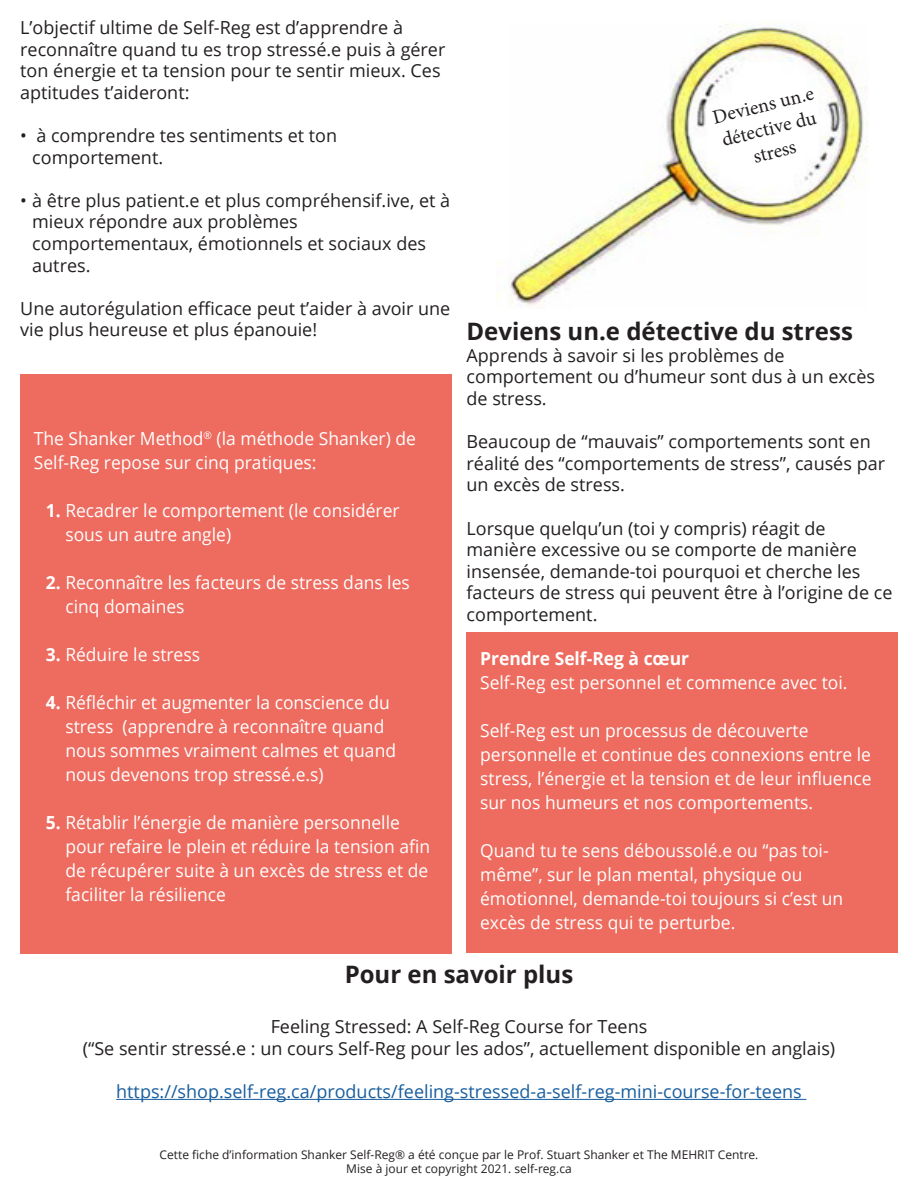
<style>
.page{position:relative;width:918px;height:1188px;background:#fff}
.page>*{position:absolute;margin:0;border:0;box-sizing:border-box;transform-origin:0 0}
.t1{font:700 24px "Open Sans";color:#231f20}
.t2{font:19.95px/23.9px "Minion Pro";color:#231f20;text-align:center}
.t3{font:18px/21.6px "Open Sans";color:#231f20}
.t4{font:18px/24px "Open Sans";color:#fff}
.t5{font:18px "Open Sans";color:#175d9e}
.t6{font:700 18px "Open Sans";color:#fff}
.t7{font:12px "Open Sans";color:#231f20}
.s1{font-weight:700}
</style>
<div class="page">
<div style="left:20px;top:374px;width:431px;height:579px;background:#ed6b5f"></div>
<div style="left:467px;top:633px;width:431px;height:320px;background:#ed6b5f"></div>
<img style="left:496px;top:22px;width:372px;height:285px">
<hr style="left:116px;top:1099px;width:690px;height:1px;background:#175d9e">
<p class="t3" style="left:20px;top:16px;width:427px">L’objectif ultime de Self-Reg est d’apprendre à reconnaître quand tu es trop stressé.e puis à gérer ton énergie et ta tension pour te sentir mieux. Ces aptitudes t’aideront:</p>
<p class="t3" style="left:32px;top:124px;width:306px;text-indent:-12px">• à comprendre tes sentiments et ton comportement.</p>
<p class="t3" style="left:20px;top:189px;width:432px">• à être plus patient.e et plus compréhensif.ive, et à</p>
<p class="t3" style="left:32px;top:211px;width:395px">mieux répondre aux problèmes comportementaux, émotionnels et sociaux des autres.</p>
<p class="t3" style="left:20px;top:297px;width:432px">Une autorégulation efficace peut t’aider à avoir une vie plus heureuse et plus épanouie!</p>
<p class="t4" style="left:34px;top:426px;width:384px">The Shanker Method<sup>®</sup> (la méthode Shanker) de<br>Self-Reg repose sur cinq pratiques:</p>
<p class="t4" style="left:65px;top:498px;width:336px;text-indent:-19px"><span class="s1">1.</span> Recadrer le comportement (le considérer sous un autre angle)</p>
<p class="t4" style="left:65px;top:570px;width:346px;text-indent:-19px"><span class="s1">2.</span> Reconnaître les facteurs de stress dans les cinq domaines</p>
<p class="t4" style="left:46px;top:642px;width:156px"><span class="s1">3.</span> Réduire le stress</p>
<p class="t4" style="left:65px;top:690px;width:332px;text-indent:-19px"><span class="s1">4.</span> Réfléchir et augmenter la conscience du stress (apprendre à reconnaître quand nous sommes vraiment calmes et quand nous devenons trop stressé.e.s)</p>
<p class="t4" style="left:65px;top:810px;width:366px;text-indent:-20px"><span class="s1">5.</span> Rétablir l’énergie de manière personnelle pour refaire le plein et réduire la tension afin de récupérer suite à un excès de stress et de faciliter la résilience</p>
<p class="t2" style="left:710px;top:106px;width:105px;rotate:-14deg">Deviens un.e détective du stress</p>
<p class="t1" style="left:467px;top:315px;width:388px">Deviens un.e détective du stress</p>
<p class="t3" style="left:467px;top:344px;width:410px">Apprends à savoir si les problèmes de comportement ou d’humeur sont dus à un excès de stress.</p>
<p class="t3" style="left:467px;top:430px;width:420px">Beaucoup de “mauvais” comportements sont en réalité des “comportements de stress”, causés par un excès de stress.</p>
<p class="t3" style="left:467px;top:517px;width:427px">Lorsque quelqu’un (toi y compris) réagit de manière excessive ou se comporte de manière insensée, demande-toi pourquoi et cherche les facteurs de stress qui peuvent être à l’origine de ce comportement.</p>
<p class="t6" style="left:480px;top:646px;width:210px">Prendre Self-Reg à cœur</p>
<p class="t4" style="left:480px;top:670px;width:369px">Self-Reg est personnel et commence avec toi.</p>
<p class="t4" style="left:480px;top:718px;width:393px">Self-Reg est un processus de découverte personnelle et continue des connexions entre le stress, l’énergie et la tension et de leur influence sur nos humeurs et nos comportements.</p>
<p class="t4" style="left:480px;top:838px;width:365px">Quand tu te sens déboussolé.e ou “pas toi&shy;même”, sur le plan mental, physique ou émotionnel, demande-toi toujours si c’est un excès de stress qui te perturbe.</p>
<p class="t1" style="left:345px;top:957px;width:230px">Pour en savoir plus</p>
<p class="t3" style="left:83px;top:1015px;width:754px;text-align:center">Feeling Stressed: A Self-Reg Course for Teens<br>(“Se sentir stressé.e : un cours Self-Reg pour les ados”, actuellement disponible en anglais)</p>
<p class="t5" style="left:116px;top:1079px;width:687px">https://shop.self-reg.ca/products/feeling-stressed-a-self-reg-mini-course-for-teens</p>
<p class="t7" style="left:160px;top:1146px;width:600px">Cette fiche d’information Shanker Self-Reg® a été conçue par le Prof. Stuart Shanker et The MEHRIT Centre.</p>
<p class="t7" style="left:346px;top:1161px;width:227px">Mise à jour et copyright 2021. self-reg.ca</p>
</div>
